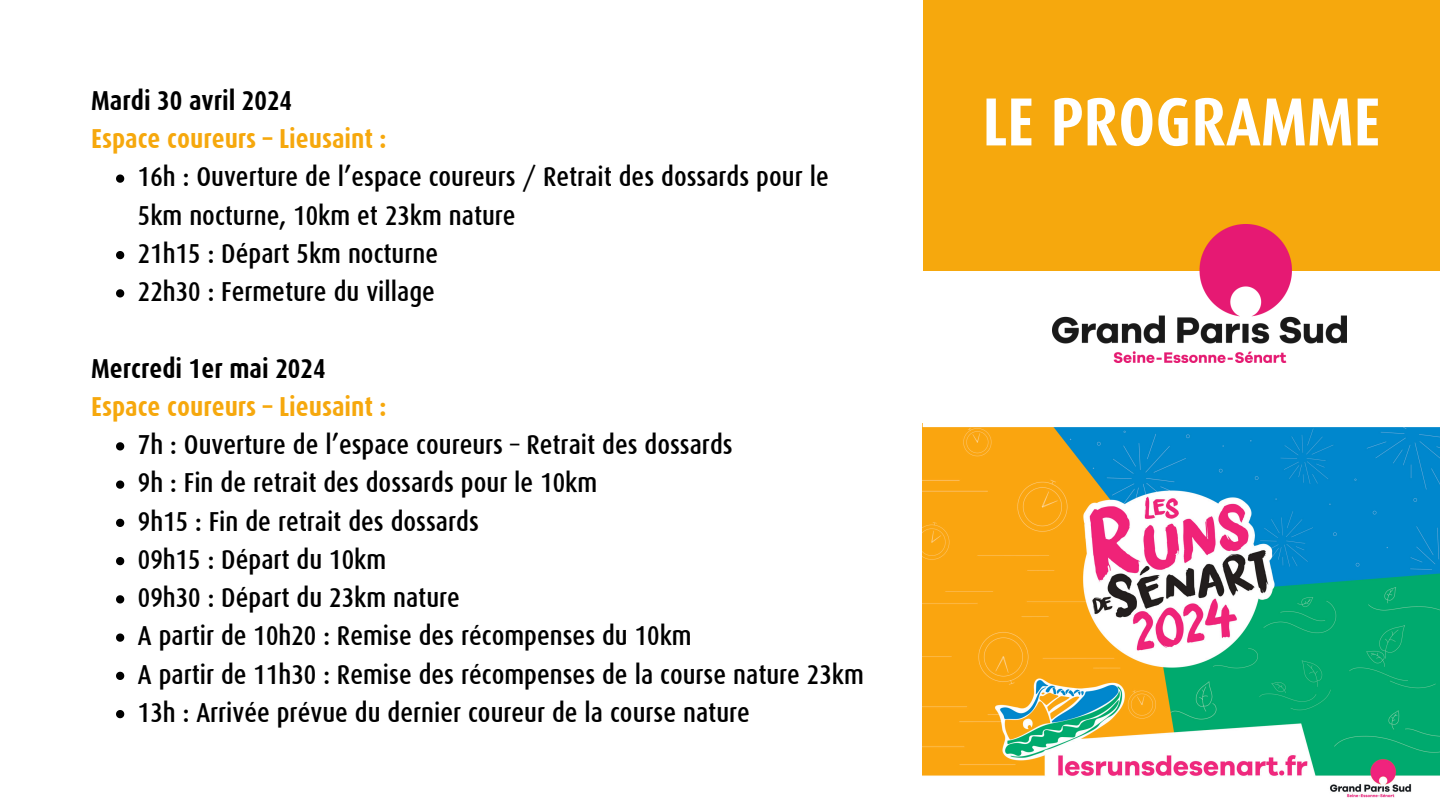
<style>
.page{position:relative;width:1440px;height:810px;background:#fff}
.page>*{position:absolute;margin:0;border:0;box-sizing:border-box;transform-origin:0 0}
.t1{font:700 68.2px "Dax Condensed";color:#fff}
.t2{font:500 27.4px/38.2px "Dax Condensed";color:#000}
.t3{font:700 27.4px "Dax Condensed";color:#f6a80d}
.t4{font:700 27.4px "Dax Condensed";color:#000}
</style>
<div class="page">
<div style="left:923px;top:0;width:517px;height:634px;background:#f6a80d"></div>
<img style="left:923px;top:427px;width:517px;height:371px">
<svg style="left:116px;top:174px;width:8px;height:9px"></svg>
<svg style="left:116px;top:251px;width:8px;height:8px"></svg>
<svg style="left:116px;top:289px;width:8px;height:8px"></svg>
<svg style="left:116px;top:442px;width:8px;height:8px"></svg>
<svg style="left:116px;top:480px;width:8px;height:9px"></svg>
<svg style="left:116px;top:519px;width:8px;height:8px"></svg>
<svg style="left:116px;top:557px;width:8px;height:8px"></svg>
<svg style="left:116px;top:595px;width:8px;height:8px"></svg>
<svg style="left:116px;top:633px;width:8px;height:9px"></svg>
<svg style="left:116px;top:672px;width:8px;height:8px"></svg>
<svg style="left:116px;top:710px;width:8px;height:8px"></svg>
<div style="left:923px;top:417px;width:517px;height:10px;background:#fff"></div>
<div style="left:921px;top:271px;width:519px;height:152px;background:#fff"></div>
<img style="left:1053px;top:225px;width:294px;height:138px">
<p class="t4" style="left:91px;top:85px;width:202px">Mardi 30 avril 2024</p>
<p class="t3" style="left:91px;top:123px;width:297px">Espace coureurs – Lieusaint :</p>
<p class="t2" style="left:138px;top:158px;width:692px">16h : Ouverture de l’espace coureurs / Retrait des dossards pour le<br>5km nocturne, 10km et 23km nature</p>
<p class="t2" style="left:138px;top:234px;width:302px">21h15 : Départ 5km nocturne</p>
<p class="t2" style="left:138px;top:272px;width:299px">22h30 : Fermeture du village</p>
<p class="t4" style="left:91px;top:353px;width:236px">Mercredi 1er mai 2024</p>
<p class="t3" style="left:91px;top:391px;width:297px">Espace coureurs – Lieusaint :</p>
<p class="t2" style="left:138px;top:425px;width:596px">7h : Ouverture de l’espace coureurs – Retrait des dossards</p>
<p class="t2" style="left:138px;top:464px;width:461px">9h : Fin de retrait des dossards pour le 10km</p>
<p class="t2" style="left:138px;top:502px;width:342px">9h15 : Fin de retrait des dossards</p>
<p class="t2" style="left:138px;top:540px;width:250px">09h15 : Départ du 10km</p>
<p class="t2" style="left:138px;top:578px;width:324px">09h30 : Départ du 23km nature</p>
<p class="t2" style="left:138px;top:617px;width:555px">A partir de 10h20 : Remise des récompenses du 10km</p>
<h1 class="t2" style="left:138px;top:655px;width:727px">A partir de 11h30 : Remise des récompenses de la course nature 23km</h1>
<p class="t2" style="left:138px;top:693px;width:614px">13h : Arrivée prévue du dernier coureur de la course nature</p>
<p class="t1" style="left:982px;top:83px;width:400px">LE PROGRAMME</p>
</div>
